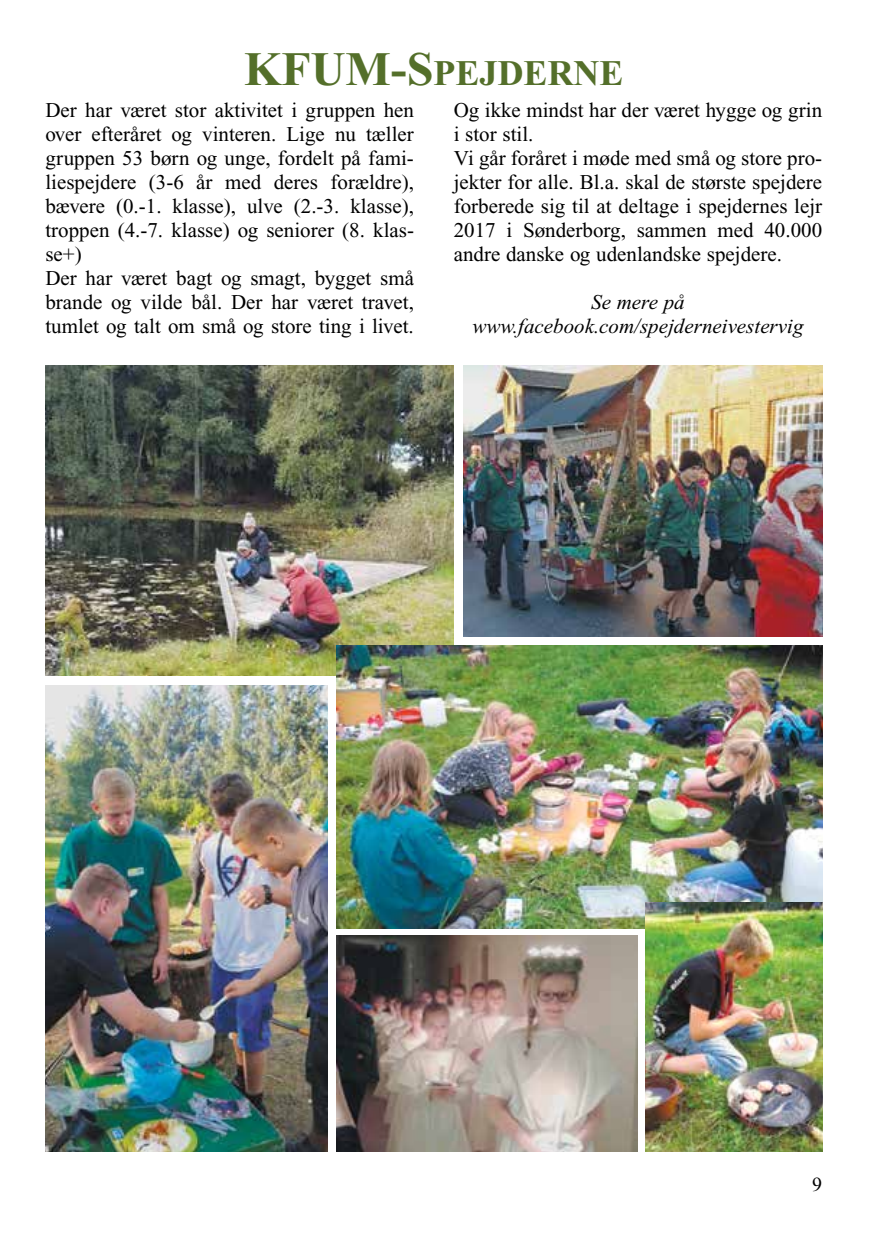
<style>
.page{position:relative;width:879px;height:1248px;background:#fff}
.page>*{position:absolute;margin:0;border:0;box-sizing:border-box;transform-origin:0 0}
.t1{font:700 36px "Times New Roman PS Std";color:#546f2a}
.t2{font:21px/24px "Times New Roman PS Std";color:#000}
.t3{font:italic 21px/24px "Times New Roman PS Std";color:#000;text-align:center}
.t4{font:20px "Times New Roman PS Std";color:#000}
.s1{font-size:48px}
</style>
<div class="page">
<img style="left:45px;top:366px;width:409px;height:309px">
<img style="left:463px;top:366px;width:359px;height:270px">
<img style="left:336px;top:645px;width:486px;height:283px">
<img style="left:645px;top:902px;width:177px;height:249px">
<img style="left:45px;top:685px;width:282px;height:466px">
<img style="left:336px;top:935px;width:302px;height:216px">
<h1 class="t1" style="left:244px;top:53px;width:381px"><span class="s1">KFUM-S</span>PEJDERNE</h1>
<p class="t2" style="left:45px;top:98px;width:370px">Der har været stor aktivitet i gruppen hen over efteråret og vinteren. Lige nu tæller gruppen 53 børn og unge, fordelt på fami&shy;liespejdere (3-6 år med deres forældre), bævere (0.-1. klasse), ulve (2.-3. klasse), troppen (4.-7. klasse) og seniorer (8. klas&shy;se+)<br>Der har været bagt og smagt, bygget små brande og vilde bål. Der har været travet, tumlet og talt om små og store ting i livet.</p>
<p class="t2" style="left:454px;top:98px;width:370px">Og ikke mindst har der været hygge og grin i stor stil.<br>Vi går foråret i møde med små og store pro&shy;jekter for alle. Bl.a. skal de største spejdere forberede sig til at deltage i spejdernes lejr 2017 i Sønderborg, sammen med 40.000 andre danske og udenlandske spejdere.</p>
<p class="t3" style="left:472px;top:290px;width:332px">Se mere på www.facebook.com/spejderneivestervig</p>
<p class="t4" style="left:812px;top:1173px;width:11px">9</p>
</div>
